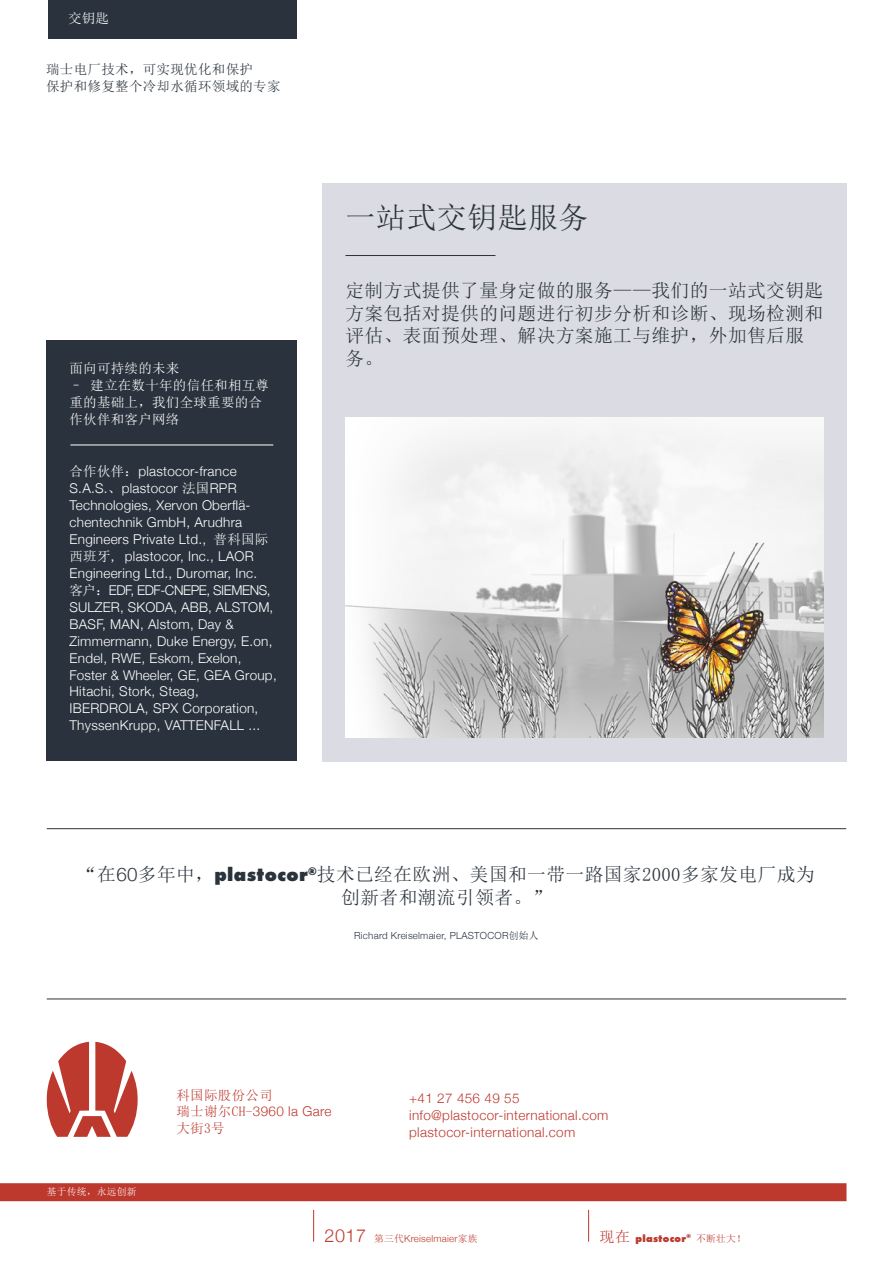
<style>
.page{position:relative;width:893px;height:1263px;background:#fff}
.page>*{position:absolute;margin:0;border:0;box-sizing:border-box;transform-origin:0 0}
.t1{font:30px "Sim Sun";letter-spacing:.015em;color:#2a333d}
.t2{font:18.75px/23px "Sim Sun";letter-spacing:.02em;color:#2a333d}
.t3{font:300 13.5px/17px "Helvetica Neue";letter-spacing:.02em;color:#fff}
.t4{font:300 13.5px/17px "Helvetica Neue";letter-spacing:.025em;color:#bd392e}
.t5{font:13.5px/17px "Sim Sun";letter-spacing:.02em;color:#fff}
.t6{font:13.5px/17px "Sim Sun";letter-spacing:.025em;color:#2a333d}
.t7{font:13.5px "Sim Sun";letter-spacing:.025em;color:#bd392e}
.t8{font:700 expanded 10.5px "Futura";letter-spacing:.025em;color:#bd392e}
.t9{font:300 9.75px "Helvetica Neue";letter-spacing:.025em;color:#2a333d}
.t10{font:300 9.75px "Helvetica Neue";letter-spacing:.025em;color:#bd392e}
.t11{font:9.75px "Sim Sun";letter-spacing:.025em;color:#fff}
.s1{font-family:"Sim Sun";font-weight:400}
.s2{font-family:"Helvetica Neue";font-weight:300}
.s3{font-family:"Futura";font-weight:700;font-stretch:expanded;font-size:19.5px}
.s4{font-size:18px}
.s5{font-family:"Sim Sun";font-weight:400;font-stretch:normal;font-size:15px}
.s6{font-family:"Sim Sun";font-weight:400;font-stretch:normal;font-size:9.75px}
</style>
<div class="page">
<div style="left:322px;top:183px;width:524px;height:578px;background:#dbdce3"></div>
<div style="left:48px;top:0;width:249px;height:38px;background:#2a333d"></div>
<img style="left:345px;top:418px;width:478px;height:320px">
<hr style="left:47px;top:998px;width:799px;height:1px;background:#2a333d">
<hr style="left:47px;top:828px;width:799px;height:1px;background:#2a333d">
<div style="left:0;top:1183px;width:846px;height:18px;background:#bd392e"></div>
<hr style="left:588px;top:1210px;width:1px;height:32px;background:#bd392e">
<hr style="left:313px;top:1210px;width:1px;height:32px;background:#bd392e">
<div style="left:46px;top:340px;width:251px;height:421px;background:#2a333d"></div>
<hr style="left:345px;top:255px;width:150px;height:1px;background:#2a333d">
<hr style="left:70px;top:445px;width:203px;height:1px;background:#fff">
<svg style="left:47px;top:1042px;width:91px;height:95px"></svg>
<p class="t5" style="left:68px;top:9px;width:43px">交钥匙</p>
<p class="t6" style="left:46px;top:60px;width:236px">瑞士电厂技术，可实现优化和保护<br>保护和修复整个冷却水循环领域的专家</p>
<p class="t5" style="left:70px;top:360px;width:111px">面向可持续的未来</p>
<p class="t5" style="left:70px;top:377px;width:201px">– 建立在数十年的信任和相互尊重的基础上，我们全球重要的合作伙伴和客户网络</p>
<p class="t3" style="left:70px;top:462px;width:209px"><span class="s1">合作伙伴：</span>plastocor-france<br>S.A.S.<span class="s1">、</span>plastocor <span class="s1">法国</span>RPR<br>Technologies, Xervon Oberflä&shy;chentechnik GmbH, Arudhra<br>Engineers Private Ltd., <span class="s1">普科国际西班牙,</span> plastocor, Inc., LAOR<br>Engineering Ltd., Duromar, Inc.<br><span class="s1">客户：</span>EDF, EDF-CNEPE, SIEMENS,<br>SULZER, SKODA, ABB, ALSTOM,<br>BASF, MAN, Alstom, Day &amp;<br>Zimmermann, Duke Energy, E.on,<br>Endel, RWE, Eskom, Exelon,<br>Foster &amp; Wheeler, GE, GEA Group,<br>Hitachi, Stork, Steag<span class="s1">,<br></span>IBERDROLA, SPX Corporation,<br>ThyssenKrupp, VATTENFALL ...</p>
<h1 class="t1" style="left:345px;top:202px;width:245px">一站式交钥匙服务</h1>
<h2 class="t2" style="left:345px;top:278px;width:479px">定制方式提供了量身定做的服务——我们的一站式交钥匙方案包括对提供的问题进行初步分析和诊断、现场检测和评估、表面预处理、解决方案施工与维护，外加售后服务。</h2>
<h2 class="t2" style="left:78px;top:863px;width:738px;text-align:center">“在<span class="s2">60</span>多年中，<span class="s3">plastocor</span><sup>®</sup>技术已经在欧洲、美国和一带一路国家2000多家发电厂成为创新者和潮流引领者。”</h2>
<p class="t9" style="left:354px;top:928px;width:186px">Richard Kreiselmaier, PLASTOCOR<span class="s1">创始人</span></p>
<p class="t11" style="left:47px;top:1187px;width:91px">基于传统，永远创新</p>
<p class="t7" style="left:176px;top:1088px;width:98px">科国际股份公司</p>
<p class="t4" style="left:176px;top:1102px;width:156px"><span class="s1">瑞士谢尔CH-</span>3960 la Gare</p>
<p class="t7" style="left:176px;top:1122px;width:50px">大街3号</p>
<p class="t4" style="left:409px;top:1089px;width:201px">+41 27 456 49 55 info@plastocor-international.com plastocor-international.com</p>
<p class="t10" style="left:325px;top:1230px;width:154px"><span class="s4">2017</span> <span class="s1">第三代</span>Kreiselmaier<span class="s1">家族</span></p>
<p class="t8" style="left:600px;top:1232px;width:148px"><span class="s5">现在</span> plastocor<sup>®</sup> <span class="s6">不断壮大！</span></p>
</div>
